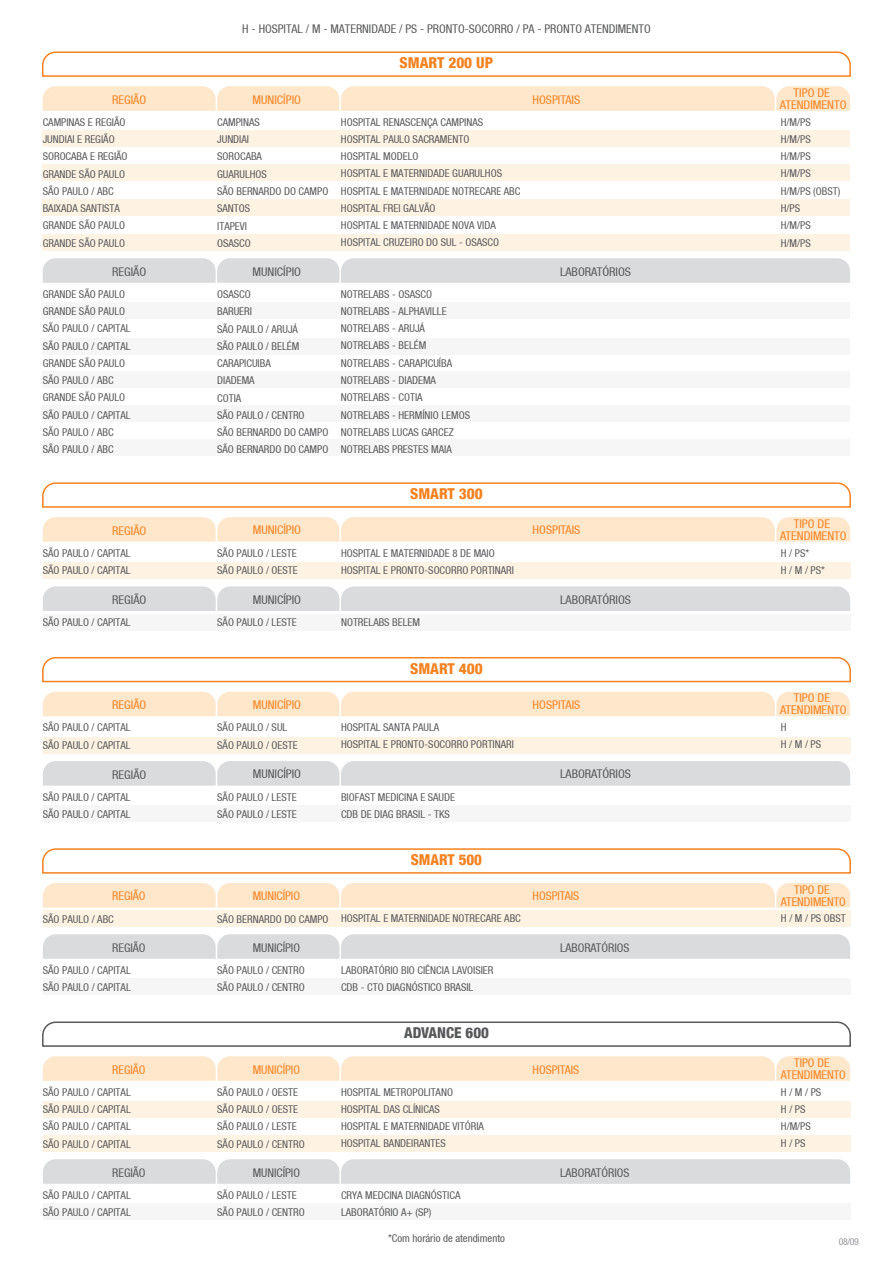
<style>
.page{position:relative;width:893px;height:1263px;background:#fff}
.page>*{position:absolute;margin:0;border:0;box-sizing:border-box;transform-origin:0 0}
.t1{font:800 condensed 15px "Helvetica 87";color:#f58220}
.t2{font:800 condensed 15px "Helvetica 87";color:#57585a}
.t3{font:condensed 12px/12px "Helvetica 57";color:#f58220;text-align:center}
.t4{font:condensed 12px "Helvetica 57";color:#57585a}
.t5{font:condensed 10.8px/17.2px "Helvetica 57";color:#57585a}
.t6{font:condensed 9.75px "Helvetica 57";color:#939598}
</style>
<div class="page">
<div style="left:43px;top:562px;width:807px;height:17px;background:#fef3e3"></div>
<svg style="left:42px;top:482px;width:809px;height:26px"></svg>
<div style="left:43px;top:517px;width:807px;height:25px;background:#fee7cb"></div>
<div style="left:43px;top:614px;width:807px;height:17px;background:#f6f6f6"></div>
<div style="left:43px;top:586px;width:807px;height:25px;background:#dadbdc"></div>
<svg style="left:42px;top:657px;width:809px;height:26px"></svg>
<div style="left:43px;top:737px;width:807px;height:17px;background:#fef3e3"></div>
<div style="left:43px;top:692px;width:807px;height:24px;background:#fee7cb"></div>
<div style="left:43px;top:805px;width:807px;height:17px;background:#f6f6f6"></div>
<div style="left:43px;top:761px;width:807px;height:25px;background:#dadbdc"></div>
<svg style="left:42px;top:848px;width:809px;height:26px"></svg>
<div style="left:43px;top:910px;width:807px;height:17px;background:#fef3e3"></div>
<div style="left:43px;top:883px;width:807px;height:24px;background:#fee7cb"></div>
<div style="left:43px;top:978px;width:807px;height:17px;background:#f6f6f6"></div>
<div style="left:43px;top:934px;width:807px;height:25px;background:#dadbdc"></div>
<svg style="left:42px;top:1021px;width:809px;height:26px"></svg>
<div style="left:43px;top:1101px;width:807px;height:17px;background:#fef3e3"></div>
<div style="left:43px;top:1135px;width:807px;height:17px;background:#fef3e3"></div>
<svg style="left:43px;top:1056px;width:807px;height:25px;background:#fee7cc"></svg>
<div style="left:43px;top:1203px;width:807px;height:17px;background:#f6f6f6"></div>
<div style="left:43px;top:1159px;width:807px;height:25px;background:#dadbdc"></div>
<div style="left:43px;top:131px;width:807px;height:16px;background:#fef3e3"></div>
<div style="left:43px;top:164px;width:807px;height:17px;background:#fef3e3"></div>
<div style="left:43px;top:200px;width:807px;height:16px;background:#fef3e3"></div>
<div style="left:43px;top:234px;width:807px;height:17px;background:#fef3e3"></div>
<svg style="left:42px;top:51px;width:809px;height:26px"></svg>
<svg style="left:43px;top:86px;width:807px;height:25px;background:#fee7cc"></svg>
<div style="left:43px;top:302px;width:807px;height:17px;background:#f6f6f6"></div>
<div style="left:43px;top:338px;width:807px;height:17px;background:#f6f6f6"></div>
<div style="left:43px;top:371px;width:807px;height:17px;background:#f6f6f6"></div>
<div style="left:43px;top:405px;width:807px;height:17px;background:#f6f6f6"></div>
<div style="left:43px;top:439px;width:807px;height:17px;background:#f6f6f6"></div>
<div style="left:43px;top:258px;width:807px;height:25px;background:#dadbdc"></div>
<p class="t4" style="left:242px;top:22px;width:410px">H - HOSPITAL / M - MATERNIDADE / PS - PRONTO-SOCORRO / PA - PRONTO ATENDIMENTO</p>
<h1 class="t1" style="left:400px;top:54px;width:95px">SMART 200 UP</h1>
<p class="t3" style="left:532px;top:93px;width:49px">HOSPITAIS</p>
<p class="t3" style="left:780px;top:86px;width:68px">TIPO DE<br>ATENDIMENTO</p>
<p class="t3" style="left:112px;top:93px;width:36px">REGIÃO</p>
<p class="t3" style="left:253px;top:93px;width:50px">MUNICÍPIO</p>
<p class="t5" style="left:43px;top:113px;width:86px">CAMPINAS E REGIÃO<br>JUNDIAI E REGIÃO<br>SOROCABA E REGIÃO<br>GRANDE SÃO PAULO<br>SÃO PAULO / ABC<br>BAIXADA SANTISTA<br>GRANDE SÃO PAULO<br>GRANDE SÃO PAULO</p>
<p class="t5" style="left:217px;top:113px;width:113px">CAMPINAS<br>JUNDIAI<br>SOROCABA<br>GUARULHOS<br>SÃO BERNARDO DO CAMPO<br>SANTOS<br>ITAPEVI<br>OSASCO</p>
<p class="t5" style="left:341px;top:113px;width:181px">HOSPITAL RENASCENÇA CAMPINAS<br>HOSPITAL PAULO SACRAMENTO<br>HOSPITAL MODELO<br>HOSPITAL E MATERNIDADE GUARULHOS<br>HOSPITAL E MATERNIDADE NOTRECARE ABC<br>HOSPITAL FREI GALVÃO<br>HOSPITAL E MATERNIDADE NOVA VIDA<br>HOSPITAL CRUZEIRO DO SUL - OSASCO</p>
<p class="t5" style="left:781px;top:113px;width:61px">H/M/PS<br>H/M/PS<br>H/M/PS<br>H/M/PS<br>H/M/PS (OBST)<br>H/PS<br>H/M/PS<br>H/M/PS</p>
<p class="t4" style="left:112px;top:264px;width:36px">REGIÃO</p>
<p class="t4" style="left:253px;top:264px;width:50px">MUNICÍPIO</p>
<p class="t4" style="left:560px;top:264px;width:72px">LABORATÓRIOS</p>
<p class="t5" style="left:43px;top:285px;width:89px">GRANDE SÃO PAULO<br>GRANDE SÃO PAULO<br>SÃO PAULO / CAPITAL<br>SÃO PAULO / CAPITAL<br>GRANDE SÃO PAULO<br>SÃO PAULO / ABC<br>GRANDE SÃO PAULO<br>SÃO PAULO / CAPITAL<br>SÃO PAULO / ABC<br>SÃO PAULO / ABC</p>
<p class="t5" style="left:217px;top:285px;width:113px">OSASCO<br>BARUERI<br>SÃO PAULO / ARUJÁ<br>SÃO PAULO / BELÉM<br>CARAPICUIBA<br>DIADEMA<br>COTIA<br>SÃO PAULO / CENTRO<br>SÃO BERNARDO DO CAMPO<br>SÃO BERNARDO DO CAMPO</p>
<p class="t5" style="left:341px;top:285px;width:131px">NOTRELABS - OSASCO<br>NOTRELABS - ALPHAVILLE<br>NOTRELABS - ARUJÁ<br>NOTRELABS - BELÉM<br>NOTRELABS - CARAPICUÍBA<br>NOTRELABS - DIADEMA<br>NOTRELABS - COTIA<br>NOTRELABS - HERMÍNIO LEMOS<br>NOTRELABS LUCAS GARCEZ<br>NOTRELABS PRESTES MAIA</p>
<h1 class="t1" style="left:410px;top:484px;width:74px">SMART 300</h1>
<p class="t3" style="left:533px;top:524px;width:49px">HOSPITAIS</p>
<p class="t3" style="left:780px;top:517px;width:68px">TIPO DE<br>ATENDIMENTO</p>
<p class="t3" style="left:112px;top:524px;width:36px">REGIÃO</p>
<p class="t3" style="left:253px;top:524px;width:50px">MUNICÍPIO</p>
<p class="t5" style="left:43px;top:544px;width:89px">SÃO PAULO / CAPITAL<br>SÃO PAULO / CAPITAL</p>
<p class="t5" style="left:217px;top:544px;width:82px">SÃO PAULO / LESTE<br>SÃO PAULO / OESTE</p>
<p class="t5" style="left:341px;top:544px;width:174px">HOSPITAL E MATERNIDADE 8 DE MAIO<br>HOSPITAL E PRONTO-SOCORRO PORTINARI</p>
<p class="t5" style="left:781px;top:544px;width:45px">H / PS*<br>H / M / PS*</p>
<p class="t4" style="left:112px;top:593px;width:36px">REGIÃO</p>
<p class="t4" style="left:253px;top:593px;width:50px">MUNICÍPIO</p>
<p class="t4" style="left:560px;top:593px;width:72px">LABORATÓRIOS</p>
<p class="t5" style="left:43px;top:614px;width:89px">SÃO PAULO / CAPITAL</p>
<p class="t5" style="left:217px;top:614px;width:81px">SÃO PAULO / LESTE</p>
<p class="t5" style="left:341px;top:613px;width:81px">NOTRELABS BELEM</p>
<h1 class="t1" style="left:410px;top:659px;width:74px">SMART 400</h1>
<p class="t3" style="left:533px;top:699px;width:49px">HOSPITAIS</p>
<p class="t3" style="left:780px;top:692px;width:68px">TIPO DE<br>ATENDIMENTO</p>
<p class="t3" style="left:112px;top:699px;width:36px">REGIÃO</p>
<p class="t3" style="left:253px;top:699px;width:50px">MUNICÍPIO</p>
<p class="t5" style="left:43px;top:719px;width:89px">SÃO PAULO / CAPITAL<br>SÃO PAULO / CAPITAL</p>
<p class="t5" style="left:217px;top:719px;width:82px">SÃO PAULO / SUL<br>SÃO PAULO / OESTE</p>
<p class="t5" style="left:341px;top:719px;width:174px">HOSPITAL SANTA PAULA<br>HOSPITAL E PRONTO-SOCORRO PORTINARI</p>
<p class="t5" style="left:781px;top:719px;width:42px">H<br>H / M / PS</p>
<p class="t4" style="left:112px;top:767px;width:36px">REGIÃO</p>
<p class="t4" style="left:253px;top:767px;width:50px">MUNICÍPIO</p>
<p class="t4" style="left:560px;top:767px;width:72px">LABORATÓRIOS</p>
<p class="t5" style="left:43px;top:788px;width:89px">SÃO PAULO / CAPITAL<br>SÃO PAULO / CAPITAL</p>
<p class="t5" style="left:217px;top:788px;width:81px">SÃO PAULO / LESTE<br>SÃO PAULO / LESTE</p>
<p class="t5" style="left:341px;top:788px;width:116px">BIOFAST MEDICINA E SAUDE<br>CDB DE DIAG BRASIL - TKS</p>
<h1 class="t1" style="left:411px;top:850px;width:73px">SMART 500</h1>
<p class="t3" style="left:533px;top:890px;width:48px">HOSPITAIS</p>
<p class="t3" style="left:781px;top:883px;width:67px">TIPO DE<br>ATENDIMENTO</p>
<p class="t3" style="left:112px;top:890px;width:35px">REGIÃO</p>
<p class="t3" style="left:253px;top:890px;width:49px">MUNICÍPIO</p>
<p class="t5" style="left:43px;top:910px;width:73px">SÃO PAULO / ABC</p>
<p class="t5" style="left:217px;top:910px;width:305px">SÃO BERNARDO DO CAMPO HOSPITAL E MATERNIDADE NOTRECARE ABC</p>
<p class="t5" style="left:781px;top:910px;width:66px">H / M / PS OBST</p>
<p class="t4" style="left:112px;top:940px;width:35px">REGIÃO</p>
<p class="t4" style="left:253px;top:940px;width:49px">MUNICÍPIO</p>
<p class="t4" style="left:560px;top:940px;width:71px">LABORATÓRIOS</p>
<p class="t5" style="left:43px;top:961px;width:89px">SÃO PAULO / CAPITAL<br>SÃO PAULO / CAPITAL</p>
<p class="t5" style="left:217px;top:961px;width:89px">SÃO PAULO / CENTRO<br>SÃO PAULO / CENTRO</p>
<p class="t5" style="left:341px;top:961px;width:154px">LABORATÓRIO BIO CIÊNCIA LAVOISIER<br>CDB - CTO DIAGNÓSTICO BRASIL</p>
<h1 class="t2" style="left:404px;top:1024px;width:86px">ADVANCE 600</h1>
<p class="t3" style="left:533px;top:1063px;width:48px">HOSPITAIS</p>
<p class="t3" style="left:781px;top:1056px;width:67px">TIPO DE<br>ATENDIMENTO</p>
<p class="t3" style="left:112px;top:1063px;width:35px">REGIÃO</p>
<p class="t3" style="left:253px;top:1063px;width:49px">MUNICÍPIO</p>
<p class="t5" style="left:43px;top:1083px;width:89px;text-align:justify">SÃO PAULO / CAPITAL SÃO PAULO / CAPITAL SÃO PAULO / CAPITAL SÃO PAULO / CAPITAL</p>
<p class="t5" style="left:217px;top:1083px;width:89px">SÃO PAULO / OESTE<br>SÃO PAULO / OESTE<br>SÃO PAULO / LESTE<br>SÃO PAULO / CENTRO</p>
<p class="t5" style="left:341px;top:1083px;width:144px">HOSPITAL METROPOLITANO<br>HOSPITAL DAS CLÍNICAS<br>HOSPITAL E MATERNIDADE VITÓRIA<br>HOSPITAL BANDEIRANTES</p>
<p class="t5" style="left:781px;top:1083px;width:42px">H / M / PS<br>H / PS<br>H/M/PS<br>H / PS</p>
<p class="t4" style="left:112px;top:1165px;width:35px">REGIÃO</p>
<p class="t4" style="left:253px;top:1165px;width:49px">MUNICÍPIO</p>
<p class="t4" style="left:560px;top:1165px;width:71px">LABORATÓRIOS</p>
<p class="t5" style="left:43px;top:1186px;width:89px">SÃO PAULO / CAPITAL<br>SÃO PAULO / CAPITAL</p>
<p class="t5" style="left:217px;top:1186px;width:89px">SÃO PAULO / LESTE<br>SÃO PAULO / CENTRO</p>
<p class="t5" style="left:341px;top:1186px;width:121px">CRYA MEDCINA DIAGNÓSTICA<br>LABORATÓRIO A+ (SP)</p>
<p class="t5" style="left:388px;top:1230px;width:118px">*Com horário de atendimento</p>
<p class="t6" style="left:839px;top:1235px;width:22px">08/09</p>
</div>
